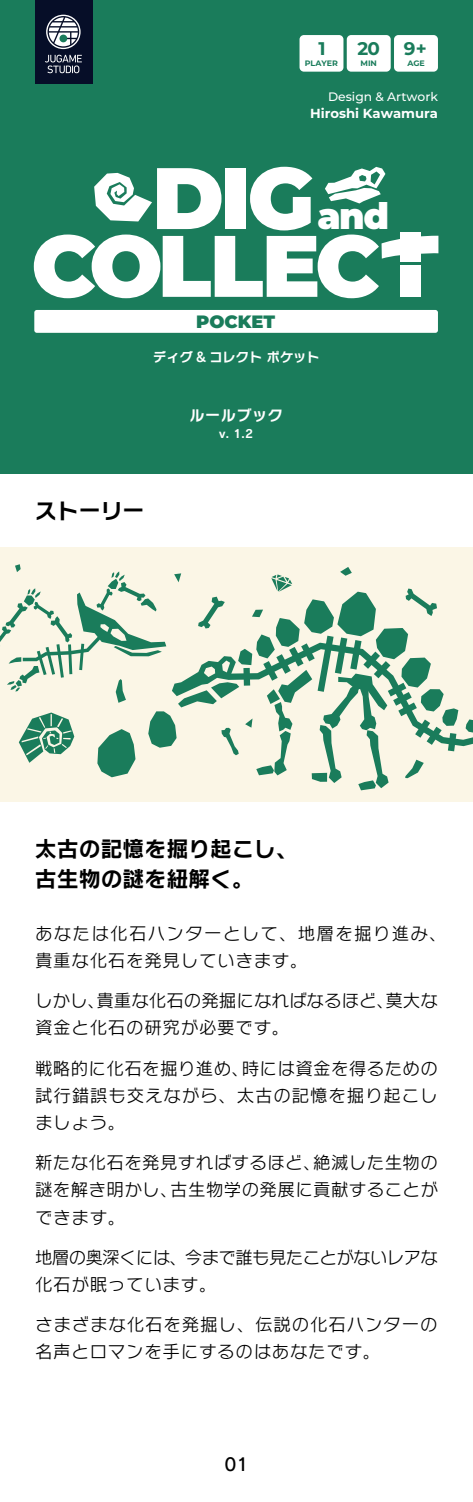
<style>
.page{position:relative;width:473px;height:1502px;background:#fff}
.page>*{position:absolute;margin:0;border:0;box-sizing:border-box;transform-origin:0 0}
.t1{font:900 86.98px "Montserrat";color:#fff}
.t2{font:900 36.4px "Montserrat";color:#fff}
.t3{font:21.88px/30.6px "Rodin NTLG Pro B";color:#000}
.t4{font:700 18.29px "Montserrat";color:#1a7c5b}
.t5{font:900 17.85px "Montserrat";color:#1a7c5b}
.t6{font:17.5px/27.1px "Rodin NTLG Pro M";letter-spacing:.04em;color:#000;text-align:justify}
.t7{font:17.5px/27.1px "Rodin NTLG Pro M";color:#000}
.t8{font:17.5px/27.1px "Rodin NTLG Pro M";letter-spacing:.075em;color:#000}
.t9{font:17.5px/27.1px "Rodin NTLG Pro M";letter-spacing:-.04em;color:#000}
.t10{font:17.5px "Rodin NTLG Pro DB";color:#000}
.t11{font:15.05px "Rodin NTLG Pro B";letter-spacing:.04em;color:#fff}
.t12{font:13.21px "Rodin NTLG Pro B";color:#fff}
.t13{font:700 13.12px "Montserrat";color:#fff}
.t14{font:500 12.25px "Montserrat";color:#fff}
.t15{font:11.38px "Rodin NTLG Pro B";color:#fff}
.t16{font:700 7.88px "Montserrat";color:#1a7c5b}
</style>
<div class="page">
<div style="left:0;top:0;width:472px;height:473px;background:#1a7c5b"></div>
<div style="left:35px;top:0;width:57px;height:83px;background:#060e28"></div>
<svg style="left:46px;top:15px;width:35px;height:34px"></svg>
<svg style="left:47px;top:16px;width:32px;height:32px"></svg>
<div style="left:59px;top:35px;width:8px;height:7px;background:#1a7c5b;border-radius:50%"></div>
<svg style="left:45px;top:55px;width:37px;height:18px"></svg>
<div style="left:299px;top:35px;width:44px;height:37px;background:#fff;border-radius:4px"></div>
<div style="left:346px;top:35px;width:44px;height:37px;background:#fff;border-radius:4px"></div>
<div style="left:394px;top:35px;width:44px;height:37px;background:#fff;border-radius:4px"></div>
<div style="left:399px;top:232px;width:21px;height:30px;background:#fff"></div>
<svg style="left:34px;top:234px;width:404px;height:64px"></svg>
<svg style="left:94px;top:173px;width:58px;height:48px"></svg>
<svg style="left:325px;top:167px;width:60px;height:36px"></svg>
<div style="left:34px;top:310px;width:404px;height:23px;background:#fff;border-radius:3px"></div>
<div style="left:0;top:547px;width:472px;height:254px;background:#fbf6e6"></div>
<svg style="left:0;top:564px;width:472px;height:226px"></svg>
<p class="t4" style="left:318px;top:35px;width:9px">1</p>
<p class="t4" style="left:357px;top:35px;width:24px">20</p>
<p class="t4" style="left:404px;top:35px;width:24px">9+</p>
<p class="t16" style="left:304px;top:57px;width:35px">PLAYER</p>
<p class="t16" style="left:360px;top:57px;width:18px">MIN</p>
<p class="t16" style="left:407px;top:57px;width:19px">AGE</p>
<p class="t14" style="left:328px;top:88px;width:111px">Design &amp; Artwork</p>
<p class="t13" style="left:310px;top:104px;width:129px">Hiroshi Kawamura</p>
<h1 class="t1" style="left:152px;top:133px;width:164px">DIG</h1>
<h2 class="t2" style="left:317px;top:189px;width:73px">and</h2>
<p class="t5" style="left:196px;top:308px;width:81px">POCKET</p>
<p class="t12" style="left:153px;top:348px;width:168px">ディグ &amp; コレクト ポケット</p>
<p class="t3" style="left:35px;top:495px;width:111px">ストーリー</p>
<p class="t11" style="left:189px;top:405px;width:95px">ルールブック</p>
<p class="t15" style="left:219px;top:426px;width:35px">v. 1.2</p>
<p class="t3" style="left:35px;top:832px;width:264px">太古の記憶を掘り起こし、古生物の謎を紐解く。</p>
<p class="t8" style="left:35px;top:919px;width:413px">あなたは化石ハンターとして、地層を掘り進み、貴重な化石を発見していきます。</p>
<p class="t7" style="left:35px;top:986px;width:404px">しかし、貴重な化石の発掘になればなるほど、莫大な資金と化石の研究が必要です。</p>
<p class="t6" style="left:35px;top:1053px;width:404px">戦略的に化石を掘り進め、時には資金を得るための試行錯誤も交えながら、太古の記憶を掘り起こしましょう。</p>
<p class="t6" style="left:35px;top:1148px;width:404px">新たな化石を発見すればするほど、絶滅した生物の謎を解き明かし、古生物学の発展に貢献することができます。</p>
<p class="t9" style="left:35px;top:1242px;width:404px">地層の奥深くには、今まで誰も見たことがないレアな化石が眠っています。</p>
<p class="t6" style="left:35px;top:1310px;width:404px">さまざまな化石を発掘し、伝説の化石ハンターの名声とロマンを手にするのはあなたです。</p>
<p class="t10" style="left:224px;top:1453px;width:26px">01</p>
</div>
